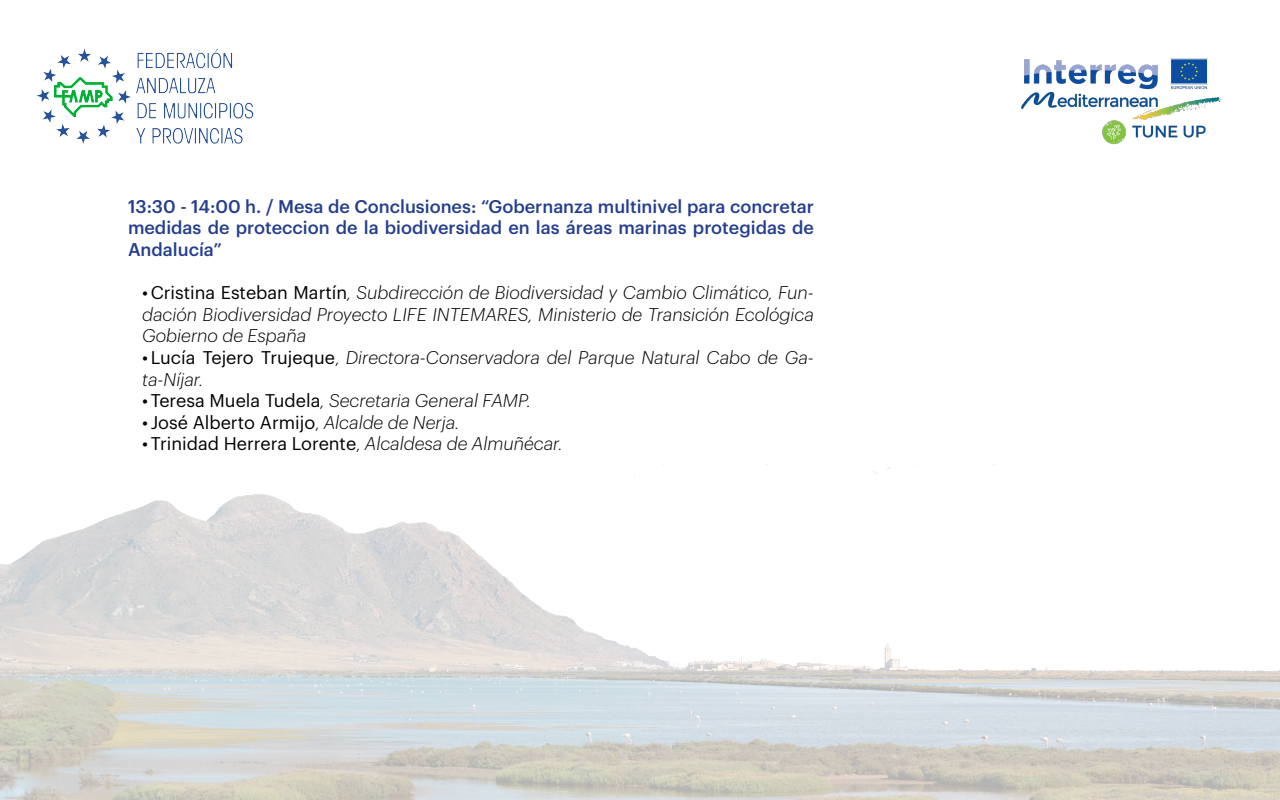
<style>
.page{position:relative;width:1280px;height:800px;background:#fff}
.page>*{position:absolute;margin:0;border:0;box-sizing:border-box;transform-origin:0 0}
.t1{font:italic 300 18px/21.6px "Graphik";color:#000;text-align:justify}
.Horas_programa{font:500 18px/21.6px "Graphik";color:#253f8e;text-align:justify}
.t2{font:18px "Graphik";color:#000}
.s1{font-weight:400;font-style:normal}
.s2{font-style:normal}
.s3{font-weight:300}
.s4{font-weight:300;font-style:italic}
</style>
<div class="page">
<img style="left:0;top:466px;width:1280px;height:334px">
<img style="left:36px;top:48px;width:218px;height:96px">
<img style="left:1021px;top:58px;width:201px;height:87px">
<p class="Horas_programa" style="left:128px;top:194px;width:687px">13:30 - 14:00 h. / Mesa de Conclusiones: “Gobernanza multinivel para concretar medidas de proteccion de la biodiversidad en las áreas marinas protegidas de Andalucía”</p>
<p class="t1" style="left:142px;top:280px;width:673px"><span class="s1">•Cristina Esteban Martín</span>, Subdirección de Biodiversidad y Cambio Climático, Fun&shy;dación Biodiversidad Proyecto LIFE INTEMARES, Ministerio de Transición Ecológica Gobierno de España</p>
<p class="t1" style="left:142px;top:345px;width:673px"><span class="s1">• Lucía Tejero Trujeque</span><span class="s2">,</span> Directora-Conservadora del Parque Natural Cabo de Ga&shy;ta-Níjar.</p>
<p class="t1" style="left:142px;top:388px;width:390px"><span class="s1">• Teresa Muela Tudela</span>, Secretaria General FAMP.</p>
<p class="t2" style="left:142px;top:409px;width:319px">• José Alberto Armijo<span class="s3">,</span> <span class="s4">Alcalde de Nerja.</span></p>
<p class="t2" style="left:142px;top:430px;width:422px">• Trinidad Herrera Lorente<span class="s3">,</span> <span class="s4">Alcaldesa de Almuñécar.</span></p>
</div>
